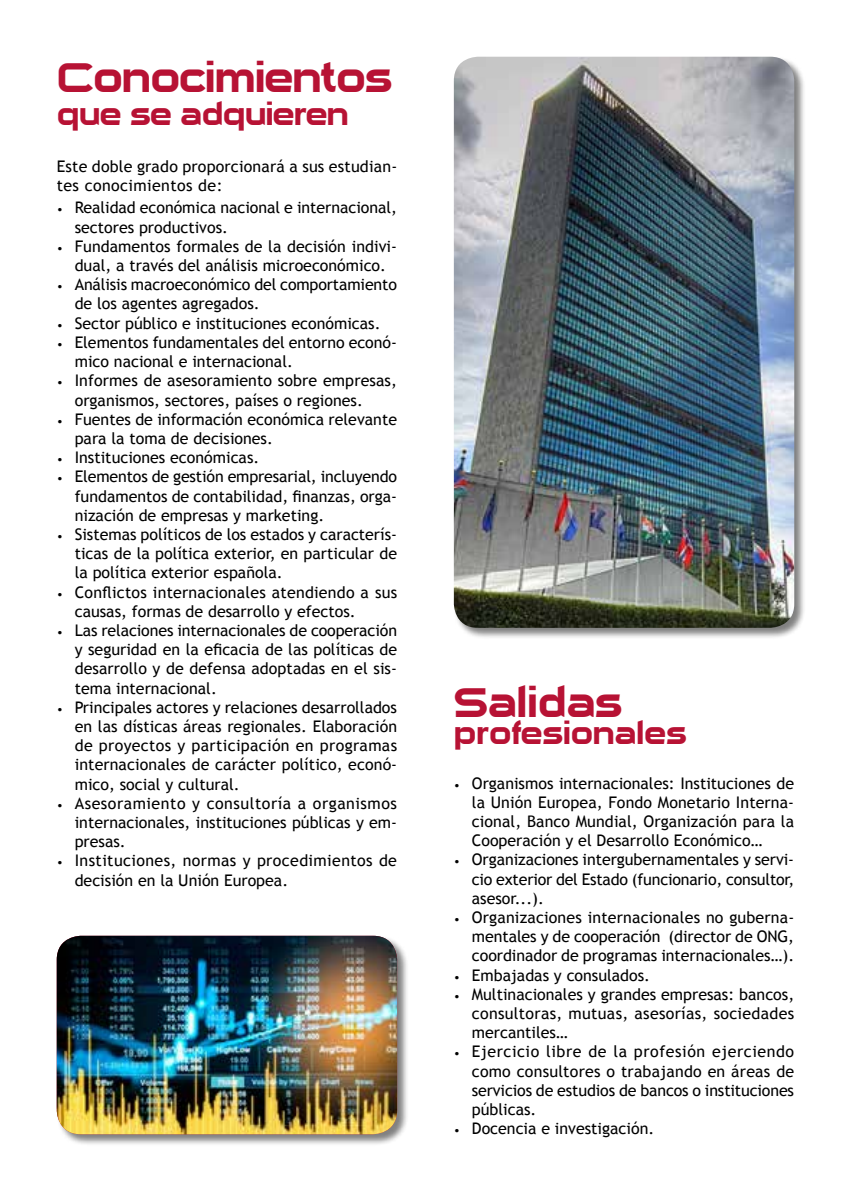
<style>
.page{position:relative;width:851px;height:1191px;background:#fff}
.page>*{position:absolute;margin:0;border:0;box-sizing:border-box;transform-origin:0 0}
.t1{font:40px "Sui Generis";letter-spacing:-.02em;color:#b71234}
.t2{font:40px "Sui Generis";color:#b71234}
.t3{font:30px "Sui Generis";letter-spacing:-.02em;color:#b71234}
.t4{font:30px "Sui Generis";color:#b71234}
.t5{font:16px/19.2px "Trebuchet MS";color:#000;text-align:justify}
.t6{font:16px/19.2px "Trebuchet MS";letter-spacing:.025em;color:#000}
.s1{font-size:12px}
</style>
<div class="page">
<div style="left:453px;top:56px;width:353px;height:583px;background:#000;opacity:.5"></div>
<img style="left:454px;top:57px;width:340px;height:571px">
<div style="left:56px;top:935px;width:353px;height:211px;background:#000;opacity:.5"></div>
<img style="left:57px;top:935px;width:340px;height:199px">
<h1 class="t1" style="left:57px;top:57px;width:337px">Conocimientos</h1>
<h2 class="t3" style="left:57px;top:99px;width:294px">que se adquieren</h2>
<p class="t5" style="left:57px;top:157px;width:342px">Este doble grado proporcionará a sus estudian&shy;tes conocimientos de:</p>
<p class="t5" style="left:75px;top:198px;width:324px;text-indent:-18px"><span class="s1">•</span> Realidad económica nacional e internacional, sectores productivos.</p>
<p class="t5" style="left:57px;top:237px;width:342px;text-align:center"><span class="s1">•</span> Fundamentos formales de la decisión indivi&shy;dual, a través del análisis microeconómico.</p>
<p class="t5" style="left:75px;top:275px;width:324px;text-indent:-18px"><span class="s1">•</span> Análisis macroeconómico del comportamiento de los agentes agregados.</p>
<p class="t5" style="left:57px;top:314px;width:325px"><span class="s1">•</span> Sector público e instituciones económicas.</p>
<p class="t5" style="left:75px;top:333px;width:324px;text-indent:-18px"><span class="s1">•</span> Elementos fundamentales del entorno econó&shy;mico nacional e internacional.</p>
<p class="t5" style="left:75px;top:371px;width:324px;text-indent:-18px"><span class="s1">•</span> Informes de asesoramiento sobre empresas, organismos, sectores, países o regiones.</p>
<p class="t5" style="left:75px;top:410px;width:324px;text-indent:-18px"><span class="s1">•</span> Fuentes de información económica relevante para la toma de decisiones.</p>
<p class="t5" style="left:57px;top:448px;width:204px"><span class="s1">•</span> Instituciones económicas.</p>
<p class="t5" style="left:75px;top:467px;width:324px;text-indent:-18px"><span class="s1">•</span> Elementos de gestión empresarial, incluyendo fundamentos de contabilidad, finanzas, orga&shy;nización de empresas y marketing.</p>
<p class="t5" style="left:75px;top:525px;width:324px;text-indent:-18px"><span class="s1">•</span> Sistemas políticos de los estados y caracterís&shy;ticas de la política exterior, en particular de la política exterior española.</p>
<p class="t5" style="left:75px;top:582px;width:324px;text-indent:-18px"><span class="s1">•</span> Conflictos internacionales atendiendo a sus causas, formas de desarrollo y efectos.</p>
<p class="t5" style="left:75px;top:621px;width:324px;text-indent:-18px"><span class="s1">•</span> Las relaciones internacionales de cooperación y seguridad en la eficacia de las políticas de desarrollo y de defensa adoptadas en el sis&shy;tema internacional.</p>
<p class="t5" style="left:75px;top:698px;width:324px;text-indent:-18px"><span class="s1">•</span> Principales actores y relaciones desarrollados en las dísticas áreas regionales. Elaboración de proyectos y participación en programas internacionales de carácter político, econó&shy;mico, social y cultural.</p>
<p class="t5" style="left:75px;top:794px;width:324px;text-indent:-18px"><span class="s1">•</span> Asesoramiento y consultoría a organismos internacionales, instituciones públicas y em&shy;presas.</p>
<p class="t6" style="left:75px;top:851px;width:324px;text-indent:-18px"><span class="s1">•</span> Instituciones, normas y procedimientos de decisión en la Unión Europea.</p>
<h1 class="t2" style="left:454px;top:681px;width:170px">Salidas</h1>
<h2 class="t4" style="left:454px;top:718px;width:234px">profesionales</h2>
<p class="t5" style="left:472px;top:773px;width:324px;text-indent:-18px"><span class="s1">•</span> Organismos internacionales: Instituciones de la Unión Europea, Fondo Monetario Interna&shy;cional, Banco Mundial, Organización para la Cooperación y el Desarrollo Económico…</p>
<p class="t5" style="left:472px;top:850px;width:324px;text-indent:-18px"><span class="s1">•</span> Organizaciones intergubernamentales y servi&shy;cio exterior del Estado (funcionario, consultor, asesor...).</p>
<p class="t5" style="left:472px;top:908px;width:324px;text-indent:-18px"><span class="s1">•</span> Organizaciones internacionales no guberna&shy;mentales y de cooperación (director de ONG, coordinador de programas internacionales…).</p>
<p class="t5" style="left:454px;top:965px;width:198px"><span class="s1">•</span> Embajadas y consulados.</p>
<p class="t5" style="left:472px;top:984px;width:324px;text-indent:-18px"><span class="s1">•</span> Multinacionales y grandes empresas: bancos, consultoras, mutuas, asesorías, sociedades mercantiles…</p>
<p class="t5" style="left:472px;top:1042px;width:324px;text-indent:-18px"><span class="s1">•</span> Ejercicio libre de la profesión ejerciendo como consultores o trabajando en áreas de servicios de estudios de bancos o instituciones públicas.</p>
<p class="t5" style="left:454px;top:1119px;width:202px"><span class="s1">•</span> Docencia e investigación.</p>
</div>
